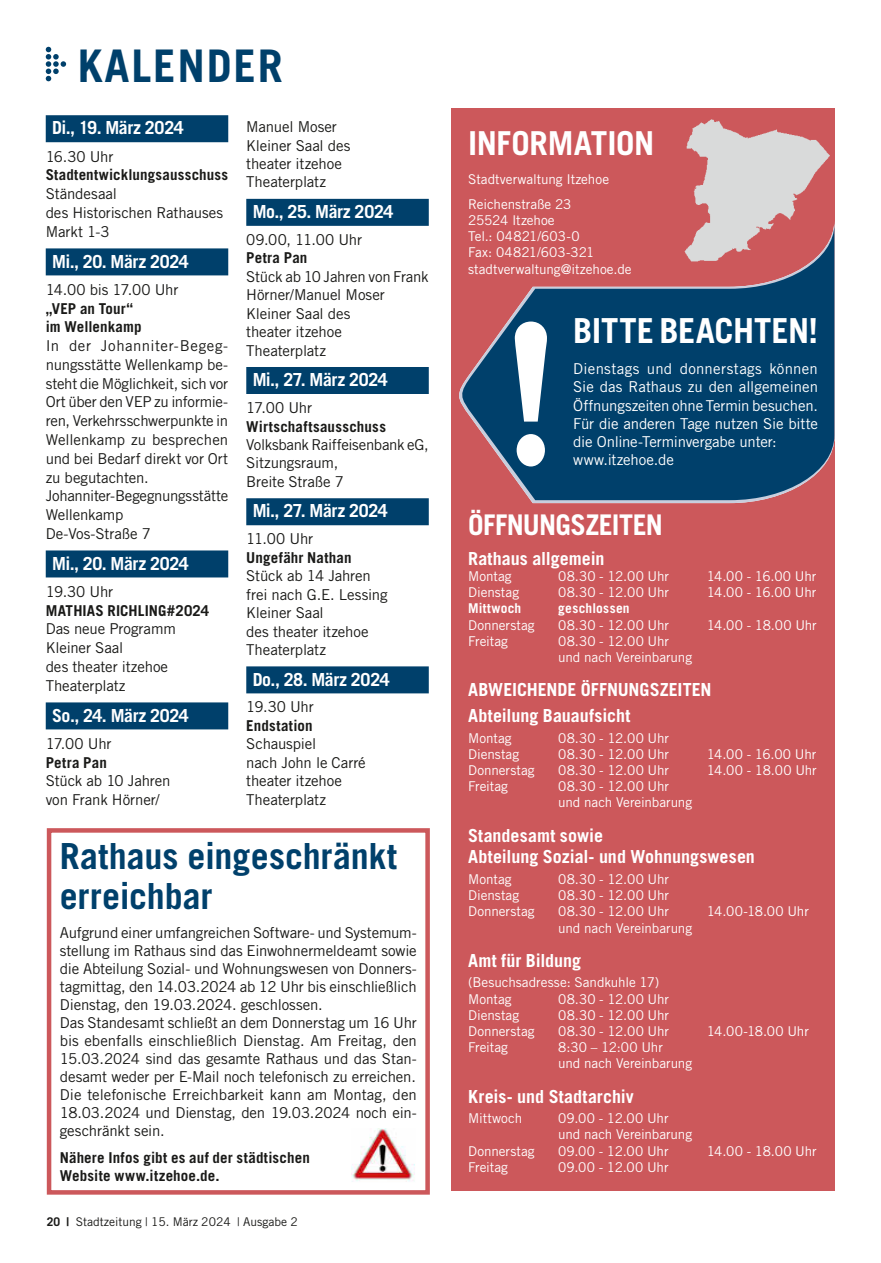
<style>
.page{position:relative;width:881px;height:1263px;background:#fff}
.page>*{position:absolute;margin:0;border:0;box-sizing:border-box;transform-origin:0 0}
.t1{font:211.95px "Aachen Medium Plain";color:#fff;scale:.87 1}
.t2{font:700 45px "Trade Gothic LT";letter-spacing:.04em;color:#00406b}
.t3{font:700 36px/40.5px "Trade Gothic LT";letter-spacing:-.005em;color:#00406b}
.t4{font:700 34.5px "Trade Gothic LT";letter-spacing:-.005em;color:#fff}
.t5{font:700 33px "Trade Gothic LT";letter-spacing:-.005em;color:#fff}
.t6{font:700 28.5px "Trade Gothic LT";letter-spacing:-.02em;color:#fff}
.t7{font:700 18px/25.8px "Trade Gothic LT";letter-spacing:-.005em;color:#fff}
.t8{font:700 18px "Trade Gothic LT";letter-spacing:-.025em;color:#fff}
.t9{font:15px/18.8px "Trade Gothic LT";letter-spacing:-.01em;color:#1a1a18}
.t10{font:700 15px/18.8px "Trade Gothic LT";letter-spacing:.01em;color:#1a1a18}
.t11{font:15px/18.3px "Trade Gothic LT";letter-spacing:-.005em;color:#fff}
.t12{font:13.5px/16.2px "Trade Gothic LT";letter-spacing:-.005em;color:#fff}
.t13{font:700 13.5px "Trade Gothic LT";letter-spacing:.02em;color:#fff}
.t14{font:12px "Trade Gothic LT";color:#1a1a18}
.s1{font-weight:700}
</style>
<div class="page">
<div style="left:46px;top:115px;width:182px;height:27px;background:#00406b"></div>
<div style="left:46px;top:248px;width:182px;height:27px;background:#00406b"></div>
<div style="left:46px;top:550px;width:182px;height:27px;background:#00406b"></div>
<div style="left:46px;top:702px;width:182px;height:27px;background:#00406b"></div>
<div style="left:246px;top:199px;width:182px;height:27px;background:#00406b"></div>
<div style="left:246px;top:367px;width:182px;height:27px;background:#00406b"></div>
<div style="left:246px;top:498px;width:182px;height:27px;background:#00406b"></div>
<div style="left:246px;top:666px;width:182px;height:27px;background:#00406b"></div>
<div style="left:451px;top:108px;width:382px;height:1083px;background:#cc585b"></div>
<img style="left:686px;top:110px;width:149px;height:165px">
<svg style="left:530px;top:220px;width:304px;height:283px"></svg>
<svg style="left:459px;top:224px;width:375px;height:276px;fill:#00406b"></svg>
<svg style="left:46px;top:47px;width:20px;height:34px"></svg>
<div style="left:47px;top:828px;width:382px;height:367px;border:4px solid #cc585b"></div>
<img style="left:352px;top:1128px;width:63px;height:54px">
<h2 class="t2" style="left:78px;top:38px;width:207px">KALENDER</h2>
<p class="t8" style="left:52px;top:117px;width:133px">Di., 19. März 2024</p>
<p class="t9" style="left:46px;top:147px;width:69px">16.30 Uhr</p>
<p class="t10" style="left:46px;top:165px;width:184px">Stadtentwicklungsausschuss</p>
<p class="t9" style="left:46px;top:184px;width:179px">Ständesaal<br>des Historischen Rathauses<br>Markt 1-3</p>
<p class="t7" style="left:52px;top:248px;width:138px">Mi., 20. März 2024</p>
<p class="t9" style="left:46px;top:280px;width:134px">14.00 bis 17.00 Uhr</p>
<p class="t10" style="left:46px;top:299px;width:97px">„VEP an Tour“ im Wellenkamp</p>
<p class="t9" style="left:46px;top:336px;width:184px">In der Johanniter-Begeg&shy;nungsstätte Wellenkamp be&shy;steht die Möglichkeit, sich vor<br>Ort über den VEP zu informie&shy;ren, Verkehrsschwerpunkte in<br>Wellenkamp zu besprechen und bei Bedarf direkt vor Ort zu begutachten.<br>Johanniter-Begegnungsstätte<br>Wellenkamp<br>De-Vos-Straße 7</p>
<p class="t7" style="left:52px;top:550px;width:138px">Mi., 20. März 2024</p>
<p class="t9" style="left:46px;top:582px;width:69px">19.30 Uhr</p>
<p class="t10" style="left:46px;top:601px;width:165px">MATHIAS RICHLING#2024</p>
<p class="t9" style="left:46px;top:619px;width:131px">Das neue Programm<br>Kleiner Saal<br>des theater itzehoe<br>Theaterplatz</p>
<p class="t7" style="left:52px;top:702px;width:138px">So., 24. März 2024</p>
<p class="t9" style="left:46px;top:734px;width:67px">17.00 Uhr</p>
<p class="t10" style="left:46px;top:753px;width:63px">Petra Pan</p>
<p class="t9" style="left:46px;top:771px;width:126px">Stück ab 10 Jahren von Frank Hörner/</p>
<p class="t9" style="left:246px;top:117px;width:106px">Manuel Moser<br>Kleiner Saal des theater itzehoe<br>Theaterplatz</p>
<p class="t7" style="left:252px;top:198px;width:142px">Mo., 25. März 2024</p>
<p class="t9" style="left:246px;top:230px;width:117px">09.00, 11.00 Uhr</p>
<p class="t10" style="left:246px;top:248px;width:63px">Petra Pan</p>
<p class="t9" style="left:246px;top:267px;width:184px">Stück ab 10 Jahren von Frank<br>Hörner/Manuel Moser<br>Kleiner Saal des<br>theater itzehoe<br>Theaterplatz</p>
<p class="t7" style="left:252px;top:366px;width:137px">Mi., 27. März 2024</p>
<p class="t9" style="left:246px;top:398px;width:67px">17.00 Uhr</p>
<p class="t10" style="left:246px;top:417px;width:141px">Wirtschaftsausschuss</p>
<p class="t9" style="left:246px;top:435px;width:184px">Volksbank Raiffeisenbank eG,<br>Sitzungsraum,<br>Breite Straße 7</p>
<p class="t7" style="left:252px;top:498px;width:137px">Mi., 27. März 2024</p>
<p class="t9" style="left:246px;top:529px;width:68px">11.00 Uhr</p>
<p class="t10" style="left:246px;top:548px;width:107px">Ungefähr Nathan</p>
<p class="t9" style="left:246px;top:566px;width:143px">Stück ab 14 Jahren frei nach G.E. Lessing<br>Kleiner Saal<br>des theater itzehoe<br>Theaterplatz</p>
<p class="t7" style="left:252px;top:666px;width:138px">Do., 28. März 2024</p>
<p class="t9" style="left:246px;top:697px;width:69px">19.30 Uhr</p>
<p class="t10" style="left:246px;top:716px;width:68px">Endstation</p>
<p class="t9" style="left:246px;top:735px;width:121px">Schauspiel<br>nach John le Carré theater itzehoe<br>Theaterplatz</p>
<h3 class="t3" style="left:60px;top:835px;width:339px">Rathaus eingeschränkt erreichbar</h3>
<p class="t9" style="left:60px;top:923px;width:358px;line-height:18px">Aufgrund einer umfangreichen Software- und Systemum&shy;stellung im Rathaus sind das Einwohnermeldeamt sowie die Abteilung Sozial- und Wohnungswesen von Donners&shy;tagmittag, den 14.03.2024 ab 12 Uhr bis einschließlich Dienstag, den 19.03.2024. geschlossen.<br>Das Standesamt schließt an dem Donnerstag um 16 Uhr bis ebenfalls einschließlich Dienstag. Am Freitag, den 15.03.2024 sind das gesamte Rathaus und das Stan&shy;desamt weder per E-Mail noch telefonisch zu erreichen.<br>Die telefonische Erreichbarkeit kann am Montag, den 18.03.2024 und Dienstag, den 19.03.2024 noch ein&shy;geschränkt sein.</p>
<p class="t10" style="left:60px;top:1148px;width:251px;line-height:18px">Nähere Infos gibt es auf der städtischen<br>Website www.itzehoe.de.</p>
<p class="t14" style="left:47px;top:1214px;width:252px"><span class="s1">20 |</span> Stadtzeitung | 15. März 2024 | Ausgabe 2</p>
<h3 class="t5" style="left:468px;top:123px;width:188px">INFORMATION</h3>
<p class="t12" style="left:468px;top:167px;width:142px;line-height:24.8px">Stadtverwaltung Itzehoe<br>Reichenstraße 23</p>
<p class="t12" style="left:468px;top:212px;width:165px">25524 Itzehoe<br>Tel.: 04821/603-0<br>Fax: 04821/603-321 stadtverwaltung@itzehoe.de</p>
<h1 class="t1" style="left:502px;top:280px;width:67px">!</h1>
<h3 class="t4" style="left:573px;top:310px;width:246px">BITTE BEACHTEN!</h3>
<p class="t11" style="left:573px;top:360px;width:246px">Dienstags und donnerstags können<br>Sie das Rathaus zu den allgemeinen<br>Öffnungszeiten ohne Termin besuchen.<br>Für die anderen Tage nutzen Sie bitte die Online-Terminvergabe unter: www.itzehoe.de</p>
<h3 class="t6" style="left:468px;top:507px;width:196px">ÖFFNUNGSZEITEN</h3>
<p class="t7" style="left:468px;top:545px;width:138px">Rathaus allgemein</p>
<p class="t12" style="left:468px;top:568px;width:45px">Montag</p>
<p class="t12" style="left:558px;top:568px;width:112px">08.30 - 12.00 Uhr</p>
<p class="t12" style="left:706px;top:568px;width:111px">14.00 - 16.00 Uhr</p>
<p class="t12" style="left:468px;top:584px;width:52px">Dienstag</p>
<p class="t12" style="left:558px;top:584px;width:112px">08.30 - 12.00 Uhr</p>
<p class="t12" style="left:706px;top:584px;width:111px">14.00 - 16.00 Uhr</p>
<p class="t13" style="left:468px;top:600px;width:55px">Mittwoch</p>
<p class="t13" style="left:558px;top:600px;width:73px">geschlossen</p>
<p class="t12" style="left:468px;top:616px;width:68px">Donnerstag</p>
<p class="t12" style="left:558px;top:616px;width:112px">08.30 - 12.00 Uhr</p>
<p class="t12" style="left:706px;top:616px;width:111px">14.00 - 18.00 Uhr</p>
<p class="t12" style="left:468px;top:633px;width:41px">Freitag</p>
<p class="t12" style="left:558px;top:633px;width:135px">08.30 - 12.00 Uhr und nach Vereinbarung</p>
<p class="t7" style="left:468px;top:677px;width:245px">ABWEICHENDE ÖFFNUNGSZEITEN<br>Abteilung Bauaufsicht</p>
<p class="t12" style="left:468px;top:730px;width:45px">Montag</p>
<p class="t12" style="left:558px;top:730px;width:112px">08.30 - 12.00 Uhr</p>
<p class="t12" style="left:468px;top:746px;width:52px">Dienstag</p>
<p class="t12" style="left:558px;top:746px;width:112px">08.30 - 12.00 Uhr</p>
<p class="t12" style="left:706px;top:746px;width:111px">14.00 - 16.00 Uhr</p>
<p class="t12" style="left:468px;top:762px;width:68px">Donnerstag</p>
<p class="t12" style="left:558px;top:762px;width:112px">08.30 - 12.00 Uhr</p>
<p class="t12" style="left:706px;top:762px;width:111px">14.00 - 18.00 Uhr</p>
<p class="t12" style="left:468px;top:778px;width:41px">Freitag</p>
<p class="t12" style="left:558px;top:778px;width:135px">08.30 - 12.00 Uhr und nach Vereinbarung</p>
<p class="t7" style="left:468px;top:824px;width:288px;line-height:21.6px">Standesamt sowie<br>Abteilung Sozial- und Wohnungswesen</p>
<p class="t12" style="left:468px;top:871px;width:45px">Montag</p>
<p class="t12" style="left:558px;top:871px;width:112px">08.30 - 12.00 Uhr</p>
<p class="t12" style="left:468px;top:887px;width:52px">Dienstag</p>
<p class="t12" style="left:558px;top:887px;width:112px">08.30 - 12.00 Uhr</p>
<p class="t12" style="left:468px;top:903px;width:68px">Donnerstag</p>
<p class="t12" style="left:558px;top:903px;width:112px">08.30 - 12.00 Uhr</p>
<p class="t12" style="left:706px;top:903px;width:103px">14.00-18.00 Uhr</p>
<p class="t12" style="left:558px;top:919px;width:135px">und nach Vereinbarung</p>
<p class="t7" style="left:468px;top:947px;width:114px">Amt für Bildung</p>
<p class="t12" style="left:468px;top:974px;width:193px">(Besuchsadresse: Sandkuhle 17)<br>Montag</p>
<p class="t12" style="left:558px;top:990px;width:112px">08.30 - 12.00 Uhr</p>
<p class="t12" style="left:468px;top:1007px;width:52px">Dienstag</p>
<p class="t12" style="left:558px;top:1007px;width:112px">08.30 - 12.00 Uhr</p>
<p class="t12" style="left:468px;top:1023px;width:68px">Donnerstag</p>
<p class="t12" style="left:558px;top:1023px;width:112px">08.30 - 12.00 Uhr</p>
<p class="t12" style="left:706px;top:1023px;width:103px">14.00-18.00 Uhr</p>
<p class="t12" style="left:468px;top:1039px;width:41px">Freitag</p>
<p class="t12" style="left:558px;top:1039px;width:135px">8:30 – 12:00 Uhr<br>und nach Vereinbarung</p>
<p class="t7" style="left:468px;top:1083px;width:167px">Kreis- und Stadtarchiv</p>
<p class="t12" style="left:468px;top:1110px;width:56px">Mittwoch</p>
<p class="t12" style="left:558px;top:1110px;width:135px">09.00 - 12.00 Uhr und nach Vereinbarung</p>
<p class="t12" style="left:468px;top:1142px;width:68px">Donnerstag</p>
<p class="t12" style="left:558px;top:1142px;width:112px">09.00 - 12.00 Uhr</p>
<p class="t12" style="left:706px;top:1142px;width:111px">14.00 - 18.00 Uhr</p>
<p class="t12" style="left:468px;top:1159px;width:41px">Freitag</p>
<p class="t12" style="left:558px;top:1159px;width:112px">09.00 - 12.00 Uhr</p>
</div>
